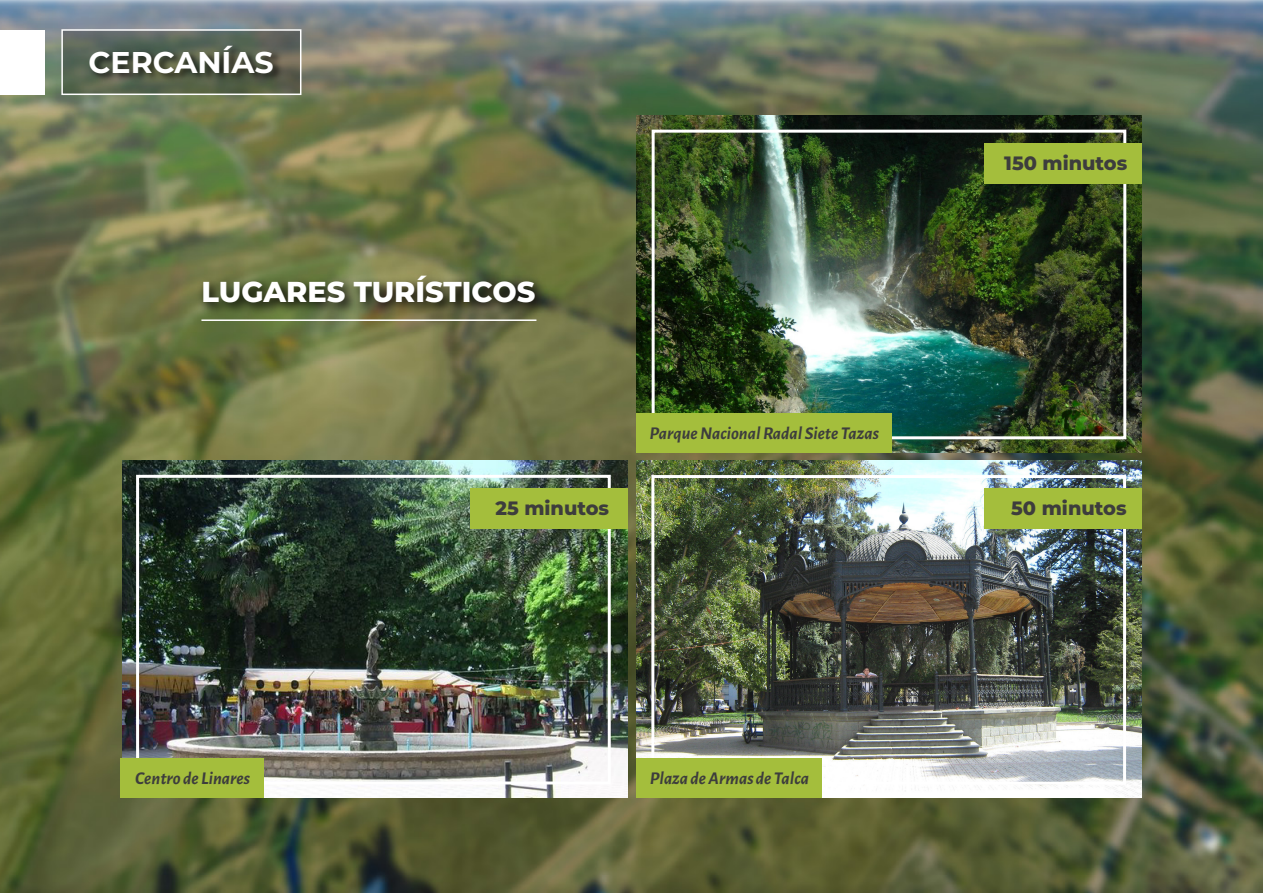
<style>
.page{position:relative;width:1263px;height:893px;background:#fff}
.page>*{position:absolute;margin:0;border:0;box-sizing:border-box;transform-origin:0 0}
.t1{font:700 30px "Montserrat";color:#fff}
.t2{font:800 28.8px "Montserrat";color:#fff}
.t3{font:800 19.35px "Montserrat";color:#3d3d3d}
.t4{font:italic 700 18px "Alegreya Sans";color:#3d3d3d}
</style>
<div class="page">
<img style="left:0;top:0;width:1263px;height:893px">
<img style="left:780px;top:452px;width:362px;height:368px">
<div style="left:651px;top:475px;width:475px;height:310px;border:3px solid #fff"></div>
<div style="left:984px;top:489px;width:158px;height:40px;background:#a4be3c"></div>
<div style="left:636px;top:758px;width:185px;height:39px;background:#a4be3c"></div>
<img style="left:636px;top:73px;width:506px;height:379px">
<div style="left:652px;top:130px;width:474px;height:309px;border:3px solid #fff"></div>
<div style="left:984px;top:143px;width:158px;height:40px;background:#a4be3c"></div>
<div style="left:636px;top:413px;width:256px;height:39px;background:#a4be3c"></div>
<img style="left:0;top:380px;width:780px;height:513px">
<div style="left:136px;top:475px;width:475px;height:309px;border:3px solid #fff"></div>
<div style="left:470px;top:488px;width:157px;height:40px;background:#a4be3c"></div>
<div style="left:120px;top:758px;width:144px;height:39px;background:#a4be3c"></div>
<svg style="left:64px;top:32px;width:234px;height:60px;background:#5d665b"></svg>
<div style="left:61px;top:29px;width:240px;height:66px;border:2px solid #fff"></div>
<div style="left:0;top:30px;width:45px;height:64px;background:#fff"></div>
<img style="left:84px;top:41px;width:204px;height:54px">
<img style="left:192px;top:266px;width:362px;height:61px">
<hr style="left:201px;top:319px;width:335px;height:2px;background:#fff">
<h1 class="t1" style="left:89px;top:42px;width:186px">CERCANÍAS</h1>
<h2 class="t2" style="left:201px;top:272px;width:335px">LUGARES TURÍSTICOS</h2>
<p class="t3" style="left:495px;top:495px;width:115px">25 minutos</p>
<p class="t4" style="left:650px;top:420px;width:231px">Parque Nacional Radal Siete Tazas</p>
<p class="t4" style="left:135px;top:765px;width:116px">Centro de Linares</p>
<p class="t4" style="left:650px;top:765px;width:161px">Plaza de Armas de Talca</p>
<p class="t3" style="left:1004px;top:150px;width:125px">150 minutos</p>
<p class="t3" style="left:1011px;top:495px;width:117px">50 minutos</p>
</div>
